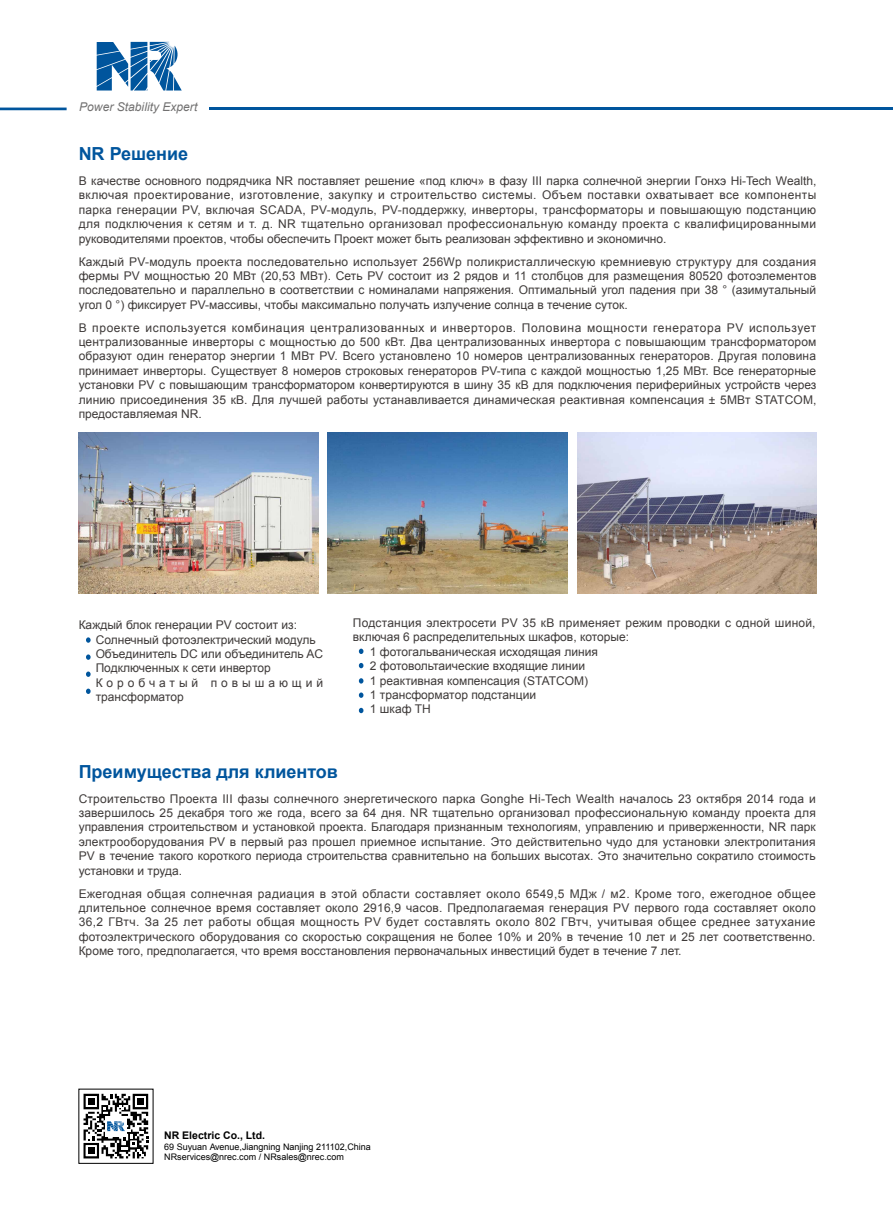
<style>
.page{position:relative;width:893px;height:1212px;background:#fff}
.page>*{position:absolute;margin:0;border:0;box-sizing:border-box;transform-origin:0 0}
.t1{font:700 18px "Arial";color:#00559d}
.t2{font:italic 12.15px "Arial";color:#727171}
.t3{font:12px/14.4px "Arial";color:#3e3a39;text-align:justify}
.t4{font:700 10.5px "Arial";color:#000}
.t5{font:9px/10.8px "Arial";color:#000}
</style>
<div class="page">
<hr style="left:209px;top:108px;width:684px;height:2px;background:#00559d">
<svg style="left:0;top:108px;width:67px;height:2px"></svg>
<svg style="left:97px;top:42px;width:85px;height:49px"></svg>
<svg style="left:83px;top:1093px;width:66px;height:66px"></svg>
<img style="left:79px;top:432px;width:239px;height:161px">
<img style="left:328px;top:432px;width:239px;height:161px">
<img style="left:577px;top:432px;width:239px;height:161px">
<svg style="left:86px;top:637px;width:5px;height:6px"></svg>
<svg style="left:86px;top:654px;width:5px;height:6px"></svg>
<svg style="left:86px;top:671px;width:5px;height:6px"></svg>
<svg style="left:86px;top:689px;width:5px;height:5px"></svg>
<svg style="left:359px;top:649px;width:4px;height:5px"></svg>
<svg style="left:359px;top:663px;width:4px;height:5px"></svg>
<svg style="left:359px;top:678px;width:4px;height:5px"></svg>
<svg style="left:359px;top:692px;width:4px;height:6px"></svg>
<svg style="left:359px;top:708px;width:4px;height:5px"></svg>
<p class="t2" style="left:79px;top:99px;width:120px">Power Stability Expert</p>
<h1 class="t1" style="left:79px;top:142px;width:111px">NR Решение</h1>
<p class="t3" style="left:79px;top:174px;width:739px">В качестве основного подрядчика NR поставляет решение «под ключ» в фазу III парка солнечной энергии Гонхэ Hi-Tech Wealth, включая проектирование, изготовление, закупку и строительство системы. Объем поставки охватывает все компоненты парка генерации PV, включая SCADA, PV-модуль, PV-поддержку, инверторы, трансформаторы и повышающую подстанцию для подключения к сетям и т. д. NR тщательно организовал профессиональную команду проекта с квалифицированными руководителями проектов, чтобы обеспечить Проект может быть реализован эффективно и экономично.</p>
<p class="t3" style="left:79px;top:254px;width:739px">Каждый PV-модуль проекта последовательно использует 256Wp поликристаллическую кремниевую структуру для создания фермы PV мощностью 20 МВт (20,53 МВт). Сеть PV состоит из 2 рядов и 11 столбцов для размещения 80520 фотоэлементов последовательно и параллельно в соответствии с номиналами напряжения. Оптимальный угол падения при 38 ° (азимутальный угол 0 °) фиксирует PV-массивы, чтобы максимально получать излучение солнца в течение суток.</p>
<p class="t3" style="left:79px;top:320px;width:739px">В проекте используется комбинация централизованных и инверторов. Половина мощности генератора PV использует централизованные инверторы с мощностью до 500 кВт. Два централизованных инвертора с повышающим трансформатором образуют один генератор энергии 1 МВт PV. Всего установлено 10 номеров централизованных генераторов. Другая половина принимает инверторы. Существует 8 номеров строковых генераторов PV-типа с каждой мощностью 1,25 МВт. Все генераторные установки PV с повышающим трансформатором конвертируются в шину 35 кВ для подключения периферийных устройств через линию присоединения 35 кВ. Для лучшей работы устанавливается динамическая реактивная компенсация ± 5МВт STATCOM, предоставляемая NR.</p>
<p class="t3" style="left:96px;top:618px;width:229px;text-align:left;text-indent:-17px">Каждый блок генерации PV состоит из:<br>Солнечный фотоэлектрический модуль<br>Объединитель DC или объединитель AC<br>Подключенных к сети инвертор<br>Коробчатый повышающий трансформатор</p>
<p class="t3" style="left:353px;top:616px;width:464px">Подстанция электросети PV 35 кВ применяет режим проводки с одной шиной,</p>
<p class="t3" style="left:353px;top:630px;width:278px">включая 6 распределительных шкафов, которые:</p>
<p class="t3" style="left:370px;top:644px;width:229px">1 фотогальваническая исходящая линия</p>
<p class="t3" style="left:370px;top:659px;width:217px">2 фотовольтаические входящие линии</p>
<p class="t3" style="left:370px;top:673px;width:220px">1 реактивная компенсация (STATCOM)</p>
<p class="t3" style="left:370px;top:688px;width:168px">1 трансформатор подстанции</p>
<p class="t3" style="left:370px;top:702px;width:62px">1 шкаф TН</p>
<h1 class="t1" style="left:79px;top:759px;width:261px">Преимущества для клиентов</h1>
<p class="t3" style="left:79px;top:791px;width:739px">Строительство Проекта III фазы солнечного энергетического парка Gonghe Hi-Tech Wealth началось 23 октября 2014 года и завершилось 25 декабря того же года, всего за 64 дня. NR тщательно организовал профессиональную команду проекта для управления строительством и установкой проекта. Благодаря признанным технологиям, управлению и приверженности, NR парк электрооборудования PV в первый раз прошел приемное испытание. Это действительно чудо для установки электропитания PV в течение такого короткого периода строительства сравнительно на больших высотах. Это значительно сократило стоимость установки и труда.</p>
<p class="t3" style="left:79px;top:886px;width:739px">Ежегодная общая солнечная радиация в этой области составляет около 6549,5 МДж / м2. Кроме того, ежегодное общее длительное солнечное время составляет около 2916,9 часов. Предполагаемая генерация PV первого года составляет около 36,2 ГВтч. За 25 лет работы общая мощность PV будет составлять около 802 ГВтч, учитывая общее среднее затухание фотоэлектрического оборудования со скоростью сокращения не более 10% и 20% в течение 10 лет и 25 лет соответственно.<br>Кроме того, предполагается, что время восстановления первоначальных инвестиций будет в течение 7 лет.</p>
<p class="t4" style="left:164px;top:1128px;width:102px">NR Electric Co., Ltd.</p>
<p class="t5" style="left:164px;top:1141px;width:208px">69 Suyuan Avenue,Jiangning Nanjing 211102,China<br>NRservices@nrec.com / NRsales@nrec.com</p>
</div>
